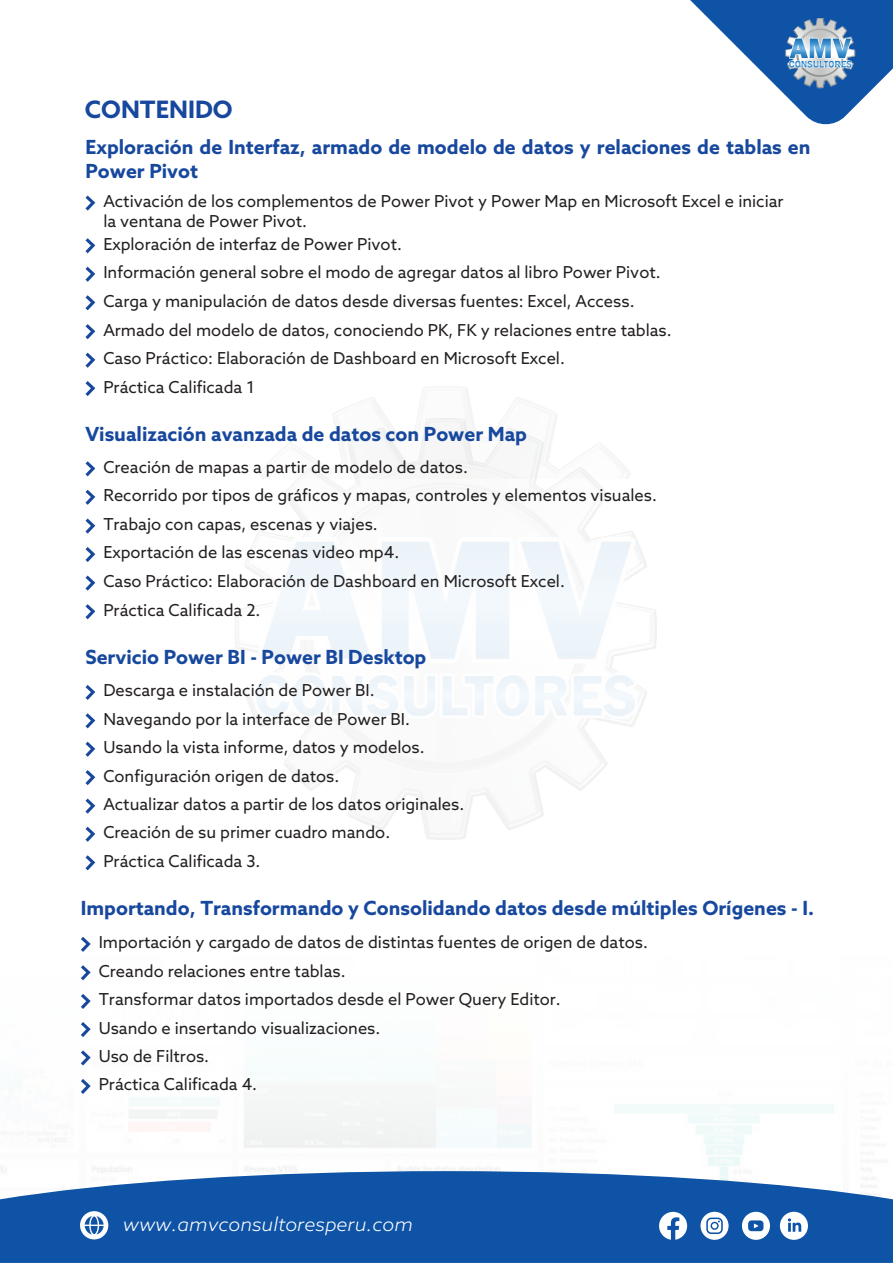
<style>
.page{position:relative;width:893px;height:1263px;background:#fff}
.page>*{position:absolute;margin:0;border:0;box-sizing:border-box;transform-origin:0 0}
.t1{font:700 24px "Azo Sans";color:#17489e}
.t2{font:700 19.5px/23.4px "Azo Sans";color:#17489e}
.t3{font:italic 300 19.05px "Azo Sans";color:#fff;scale:1.05 1}
.t4{font:16.5px/28.7px "Azo Sans";color:#231f20}
</style>
<div class="page">
<svg style="left:690px;top:0;width:203px;height:125px"></svg>
<img style="left:783px;top:17px;width:75px;height:74px">
<svg style="left:0;top:1171px;width:893px;height:92px;background:#2664ad"></svg>
<svg style="left:80px;top:1211px;width:28px;height:28px"></svg>
<svg style="left:700px;top:1212px;width:29px;height:28px"></svg>
<svg style="left:659px;top:1212px;width:28px;height:28px"></svg>
<svg style="left:742px;top:1212px;width:28px;height:28px"></svg>
<svg style="left:780px;top:1212px;width:28px;height:28px"></svg>
<svg style="left:85px;top:196px;width:10px;height:15px"></svg>
<svg style="left:85px;top:295px;width:10px;height:15px"></svg>
<svg style="left:85px;top:324px;width:10px;height:15px"></svg>
<svg style="left:85px;top:353px;width:10px;height:15px"></svg>
<svg style="left:85px;top:381px;width:10px;height:15px"></svg>
<svg style="left:85px;top:267px;width:10px;height:15px"></svg>
<svg style="left:85px;top:238px;width:10px;height:15px"></svg>
<svg style="left:85px;top:461px;width:10px;height:15px"></svg>
<svg style="left:85px;top:547px;width:10px;height:15px"></svg>
<svg style="left:85px;top:575px;width:10px;height:16px"></svg>
<svg style="left:85px;top:604px;width:10px;height:15px"></svg>
<svg style="left:85px;top:518px;width:10px;height:16px"></svg>
<svg style="left:85px;top:490px;width:10px;height:15px"></svg>
<svg style="left:85px;top:685px;width:10px;height:15px"></svg>
<svg style="left:85px;top:770px;width:10px;height:15px"></svg>
<svg style="left:85px;top:798px;width:10px;height:16px"></svg>
<svg style="left:85px;top:827px;width:10px;height:15px"></svg>
<svg style="left:85px;top:855px;width:10px;height:15px"></svg>
<svg style="left:85px;top:742px;width:10px;height:15px"></svg>
<svg style="left:85px;top:713px;width:10px;height:15px"></svg>
<svg style="left:81px;top:937px;width:10px;height:15px"></svg>
<svg style="left:81px;top:1022px;width:10px;height:15px"></svg>
<svg style="left:81px;top:1050px;width:10px;height:15px"></svg>
<svg style="left:81px;top:1079px;width:10px;height:15px"></svg>
<svg style="left:81px;top:994px;width:10px;height:15px"></svg>
<svg style="left:81px;top:965px;width:10px;height:15px"></svg>
<h1 class="t1" style="left:85px;top:94px;width:149px">CONTENIDO</h1>
<p class="t2" style="left:85px;top:135px;width:727px">Exploración de Interfaz, armado de modelo de datos y relaciones de tablas en<br>Power Pivot</p>
<p class="t4" style="left:103px;top:191px;width:682px;line-height:19.8px">Activación de los complementos de Power Pivot y Power Map en Microsoft Excel e iniciar la ventana de Power Pivot.</p>
<p class="t4" style="left:103px;top:229px;width:300px">Exploración de interfaz de Power Pivot.</p>
<p class="t4" style="left:103px;top:258px;width:559px">Información general sobre el modo de agregar datos al libro Power Pivot.</p>
<p class="t4" style="left:103px;top:286px;width:570px">Carga y manipulación de datos desde diversas fuentes: Excel, Access.<br>Armado del modelo de datos, conociendo PK, FK y relaciones entre tablas.<br>Caso Práctico: Elaboración de Dashboard en Microsoft Excel.<br>Práctica Calificada 1</p>
<p class="t2" style="left:85px;top:422px;width:443px">Visualización avanzada de datos con Power Map</p>
<p class="t4" style="left:103px;top:452px;width:366px">Creación de mapas a partir de modelo de datos.</p>
<p class="t4" style="left:103px;top:481px;width:555px">Recorrido por tipos de gráficos y mapas, controles y elementos visuales.</p>
<p class="t4" style="left:103px;top:510px;width:276px">Trabajo con capas, escenas y viajes.</p>
<p class="t4" style="left:103px;top:538px;width:463px">Exportación de las escenas video mp4.<br>Caso Práctico: Elaboración de Dashboard en Microsoft Excel.<br>Práctica Calificada 2.</p>
<p class="t2" style="left:85px;top:645px;width:342px">Servicio Power BI - Power BI Desktop</p>
<p class="t4" style="left:103px;top:676px;width:273px">Descarga e instalación de Power BI.</p>
<p class="t4" style="left:103px;top:704px;width:308px">Navegando por la interface de Power BI.</p>
<p class="t4" style="left:103px;top:733px;width:323px">Usando la vista informe, datos y modelos.</p>
<p class="t4" style="left:103px;top:761px;width:362px">Configuración origen de datos.<br>Actualizar datos a partir de los datos originales.<br>Creación de su primer cuadro mando.<br>Práctica Calificada 3.</p>
<p class="t2" style="left:81px;top:896px;width:735px">Importando, Transformando y Consolidando datos desde múltiples Orígenes - I.</p>
<p class="t4" style="left:99px;top:928px;width:551px">Importación y cargado de datos de distintas fuentes de origen de datos.</p>
<p class="t4" style="left:99px;top:956px;width:248px">Creando relaciones entre tablas.</p>
<p class="t4" style="left:99px;top:985px;width:464px">Transformar datos importados desde el Power Query Editor.</p>
<p class="t4" style="left:99px;top:1013px;width:283px">Usando e insertando visualizaciones.<br>Uso de Filtros.<br>Práctica Calificada 4.</p>
<p class="t3" style="left:123px;top:1212px;width:278px">www.amvconsultoresperu.com</p>
</div>
